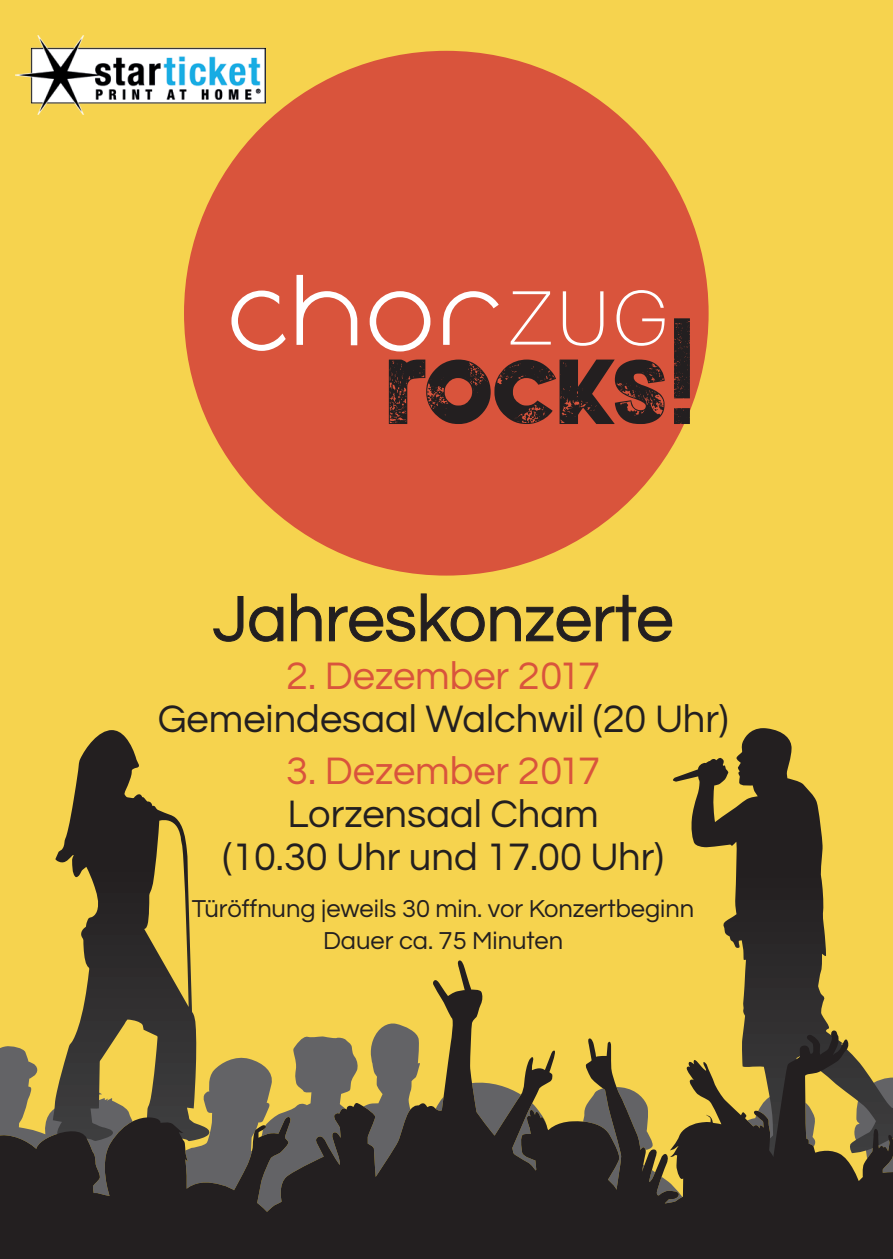
<style>
.page{position:relative;width:893px;height:1259px;background:#f6d34e}
.page>*{position:absolute;margin:0;border:0;box-sizing:border-box;transform-origin:0 0}
.t1{font:74.7px "Silver Forte Grunge Grunge";letter-spacing:-.01em;color:#231f20}
.t2{font:66.9px "Questrial";color:#231f20}
.t3{font:39.9px/42.9px "Questrial";color:#231f20;text-align:center}
.t4{font:39.9px "Questrial";color:#d9543c}
.t5{font:25.5px/31.8px "Questrial";color:#231f20;text-align:center}
.s1{font-family:"Zilap Sleep Grunge";font-size:105.6px}
</style>
<div class="page">
<svg style="left:673px;top:743px;width:153px;height:216px"></svg>
<svg style="left:55px;top:759px;width:136px;height:200px"></svg>
<div style="left:184px;top:51px;width:525px;height:524px;background:#d9543c;border-radius:50%"></div>
<svg style="left:511px;top:291px;width:40px;height:53px"></svg>
<svg style="left:563px;top:291px;width:40px;height:55px"></svg>
<svg style="left:616px;top:290px;width:49px;height:56px"></svg>
<svg style="left:231px;top:290px;width:55px;height:61px"></svg>
<svg style="left:370px;top:291px;width:60px;height:60px"></svg>
<svg style="left:296px;top:275px;width:61px;height:70px"></svg>
<svg style="left:443px;top:291px;width:56px;height:54px"></svg>
<svg style="left:0;top:959px;width:893px;height:300px"></svg>
<svg style="left:213px;top:596px;width:71px;height:46px"></svg>
<svg style="left:291px;top:593px;width:31px;height:48px"></svg>
<svg style="left:329px;top:593px;width:343px;height:49px"></svg>
<img style="left:15px;top:35px;width:251px;height:80px">
<h1 class="t1" style="left:389px;top:332px;width:308px">ROCKS<span class="s1">!</span></h1>
<h2 class="t2" style="left:213px;top:586px;width:462px">Jahreskonzerte</h2>
<p class="t4" style="left:286px;top:656px;width:315px">2. Dezember 2017</p>
<p class="t3" style="left:158px;top:698px;width:572px">Gemeindesaal Walchwil (20 Uhr)</p>
<p class="t4" style="left:286px;top:751px;width:315px">3. Dezember 2017</p>
<p class="t3" style="left:222px;top:793px;width:443px">Lorzensaal Cham<br>(10.30 Uhr und 17.00 Uhr)</p>
<p class="t5" style="left:192px;top:893px;width:504px">Türöffnung jeweils 30 min. vor Konzertbeginn<br>Dauer ca. 75 Minuten</p>
</div>
